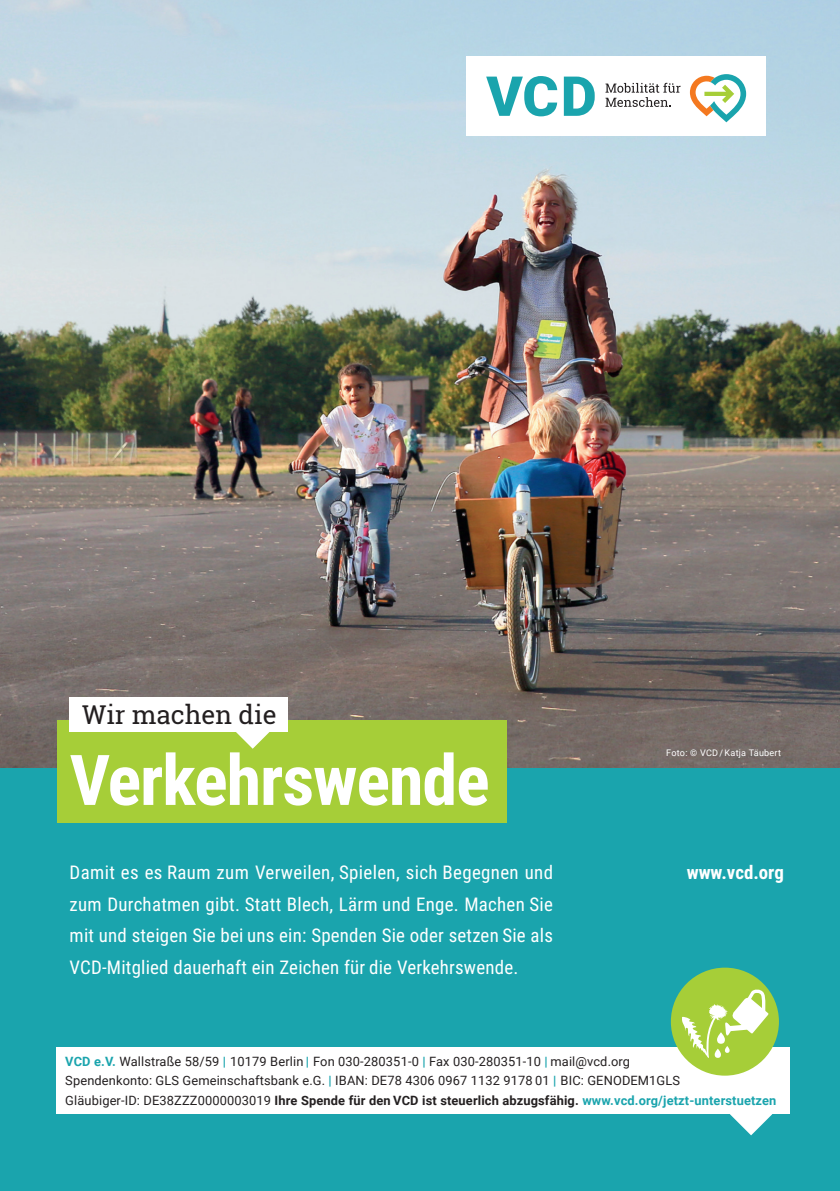
<style>
.page{position:relative;width:840px;height:1191px;background:#fff}
.page>*{position:absolute;margin:0;border:0;box-sizing:border-box;transform-origin:0 0}
.t1{font:700 70px "Roboto Condensed";letter-spacing:-.015em;color:#fff}
.t2{font:26px "Roboto Slab";color:#231f20}
.t3{font:18.8px/31.8px "Roboto Condensed";letter-spacing:.01em;color:#fff;text-align:justify}
.t4{font:700 18.8px "Roboto Condensed";color:#fff}
.t5{font:12.8px/19.6px "Roboto";letter-spacing:.01em;color:#231f20}
.t6{font:9px "Roboto";letter-spacing:.025em;color:#fff}
.s1{font-weight:700;color:#1aa4ad}
.s2{font-weight:700}
</style>
<div class="page">
<img style="left:0;top:0;width:839px;height:768px">
<div style="left:0;top:768px;width:839px;height:423px;background:#1aa4ad"></div>
<div style="left:57px;top:720px;width:449px;height:102px;background:#a6ce38"></div>
<div style="left:69px;top:697px;width:219px;height:34px;background:#fff"></div>
<svg style="left:228px;top:731px;width:49px;height:17px"></svg>
<div style="left:466px;top:57px;width:299px;height:79px;background:#fff"></div>
<svg style="left:605px;top:83px;width:75px;height:24px"></svg>
<svg style="left:486px;top:76px;width:71px;height:40px"></svg>
<svg style="left:563px;top:77px;width:31px;height:39px"></svg>
<svg style="left:689px;top:74px;width:56px;height:48px"></svg>
<svg style="left:730px;top:1114px;width:41px;height:21px"></svg>
<div style="left:57px;top:1047px;width:732px;height:67px;background:#fff"></div>
<div style="left:670px;top:967px;width:108px;height:108px;background:#a6ce38;border-radius:50%"></div>
<svg style="left:681px;top:986px;width:87px;height:72px"></svg>
<svg style="left:714px;top:1048px;width:6px;height:9px"></svg>
<h2 class="t2" style="left:82px;top:697px;width:196px">Wir machen die</h2>
<h1 class="t1" style="left:70px;top:752px;width:421px">Verkehrswende</h1>
<p class="t6" style="left:666px;top:749px;width:116px">Foto: © VCD / Katja Täubert</p>
<p class="t3" style="left:70px;top:858px;width:485px">Damit es es Raum zum Verweilen, Spielen, sich Begegnen und zum Durchatmen gibt. Statt Blech, Lärm und Enge. Machen Sie mit und steigen Sie bei uns ein: Spenden Sie oder setzen Sie als VCD-Mitglied dauerhaft ein Zeichen für die Verkehrswende.</p>
<h3 class="t4" style="left:686px;top:865px;width:99px">www.vcd.org</h3>
<p class="t5" style="left:65px;top:1052px;width:712px"><span class="s1">VCD e.V.</span> Wallstraße 58/59 <span class="s1">|</span> 10179 Berlin <span class="s1">|</span> Fon 030-280351-0 <span class="s1">|</span> Fax 030-280351-10 <span class="s1">|</span> mail@vcd.org<br>Spendenkonto: GLS Gemeinschaftsbank e.G. <span class="s1">|</span> IBAN: DE78 4306 0967 1132 9178 01 <span class="s1">|</span> BIC: GENODEM1GLS<br>Gläubiger-ID: DE38ZZZ0000003019 <span class="s2">Ihre Spende für den VCD ist steuerlich abzugsfähig.</span> <span class="s1">www.vcd.org/jetzt-unterstuetzen</span></p>
</div>
